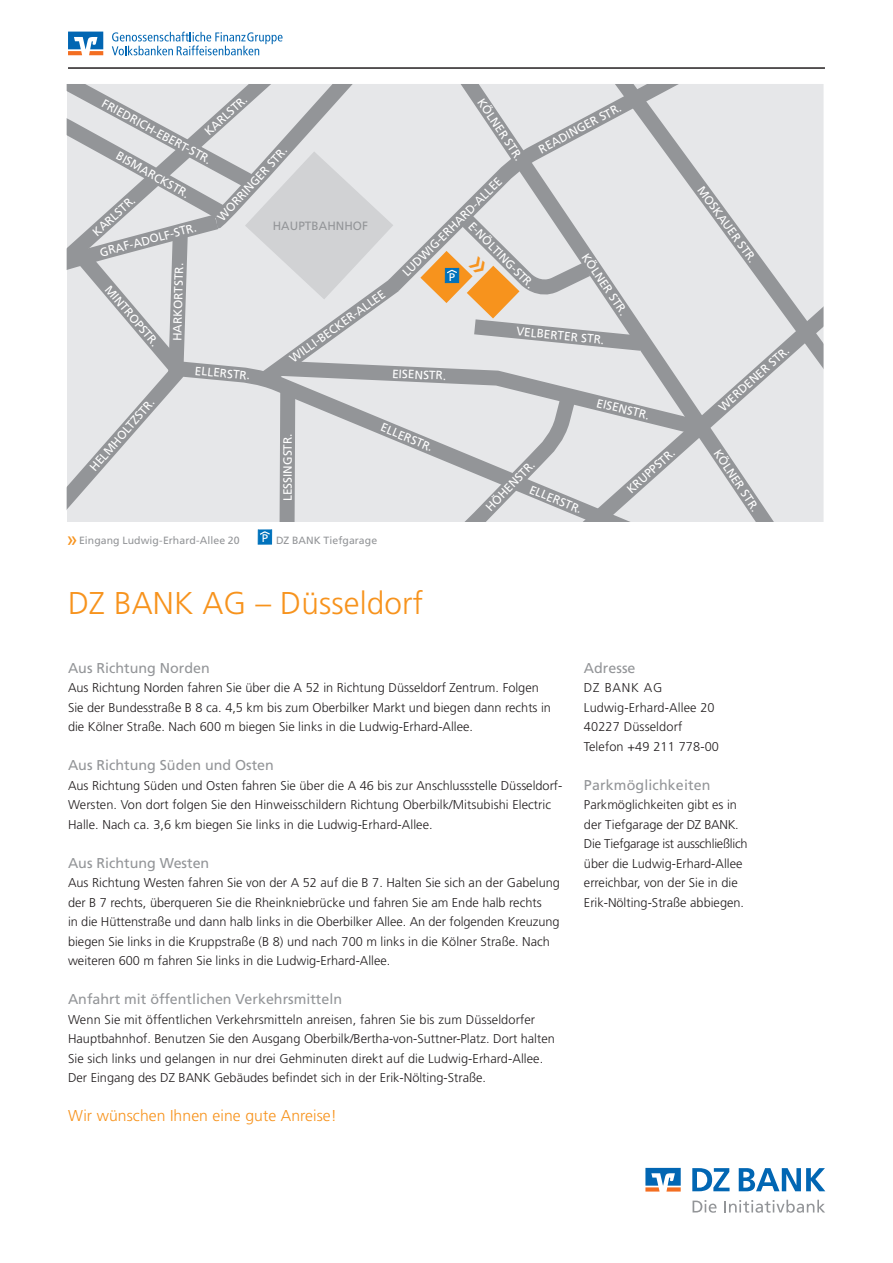
<style>
.page{position:relative;width:893px;height:1263px;background:#fff}
.page>*{position:absolute;margin:0;border:0;box-sizing:border-box;transform-origin:0 0}
.t1{font:300 31.5px "Frutiger LT";letter-spacing:.005em;color:#f7931d}
.t2{font:21px "Frutiger LT";color:#f7931d;scale:.93 1}
.t3{font:300 15.75px "Frutiger LT";letter-spacing:.005em;color:#f7931d}
.t4{font:14.25px "Frutiger LT";color:#939598}
.t5{font:300 12.75px/19.5px "Frutiger LT";color:#231f20}
.t6{font:12px "Frutiger LT";letter-spacing:.005em;color:#fff}
.t7{font:12px "Frutiger LT";letter-spacing:.005em;color:#939598}
.t8{font:11.1px "Frutiger LT";color:#fff}
.t9{font:10.5px "Frutiger LT";letter-spacing:.005em;color:#939598}
</style>
<div class="page">
<svg style="left:68px;top:31px;width:757px;height:491px;background:#dfe0e2"></svg>
<hr style="left:68px;top:68px;width:757px;height:1px;background:#231f20">
<svg style="left:693px;top:1200px;width:24px;height:13px"></svg>
<svg style="left:724px;top:1200px;width:101px;height:13px"></svg>
<svg style="left:692px;top:1168px;width:37px;height:23px"></svg>
<svg style="left:739px;top:1168px;width:86px;height:23px"></svg>
<svg style="left:645px;top:1168px;width:36px;height:23px"></svg>
<svg style="left:66px;top:32px;width:653px;height:513px;background:#d8d9da"></svg>
<p class="t6" style="left:202px;top:128px;width:54px;rotate:-42deg">KARLSTR.</p>
<p class="t6" style="left:486px;top:96px;width:73px;rotate:56deg">KÖLNER STR.</p>
<p class="t6" style="left:106px;top:96px;width:124px;rotate:28deg">FRIEDRICH-EBERT-STR.</p>
<p class="t6" style="left:536px;top:144px;width:93px;rotate:-28deg">READINGER STR.</p>
<p class="t6" style="left:215px;top:214px;width:98px;rotate:-47deg">WORRINGER STR.</p>
<p class="t6" style="left:120px;top:149px;width:83px;rotate:29deg">BISMARCKSTR.</p>
<p class="t6" style="left:98px;top:246px;width:101px;rotate:-15deg">GRAF-ADOLF-STR.</p>
<p class="t6" style="left:170px;top:341px;width:80px;rotate:-89deg">HARKORTSTR.</p>
<p class="t6" style="left:399px;top:269px;width:136px;rotate:-45deg">LUDWIG-ERHARD-ALLEE</p>
<p class="t6" style="left:706px;top:183px;width:93px;rotate:54deg">MOSKAUER STR.</p>
<p class="t6" style="left:90px;top:228px;width:54px;rotate:-42deg">KARLSTR.</p>
<p class="t6" style="left:475px;top:219px;width:89px;rotate:45deg">E-NÖLTING-STR.</p>
<p class="t7" style="left:273px;top:219px;width:97px">HAUPTBAHNHOF</p>
<p class="t6" style="left:590px;top:250px;width:73px;rotate:56deg">KÖLNER STR.</p>
<p class="t8" style="left:449px;top:270px;width:8px">P</p>
<p class="t6" style="left:113px;top:282px;width:77px;rotate:50deg">MINTROPSTR.</p>
<p class="t6" style="left:287px;top:354px;width:116px;rotate:-36deg">WILLI-BECKER-ALLEE</p>
<p class="t6" style="left:517px;top:324px;width:90px;rotate:6deg">VELBERTER STR.</p>
<p class="t6" style="left:716px;top:403px;width:91px;rotate:-42deg">WERDENER STR.</p>
<p class="t6" style="left:196px;top:363px;width:57px;rotate:5deg">ELLERSTR.</p>
<p class="t6" style="left:393px;top:366px;width:56px;rotate:3deg">EISENSTR.</p>
<p class="t6" style="left:599px;top:396px;width:56px;rotate:14deg">EISENSTR.</p>
<p class="t6" style="left:87px;top:465px;width:93px;rotate:-49deg">HELMHOLTZSTR.</p>
<p class="t6" style="left:384px;top:420px;width:57px;rotate:23deg">ELLERSTR.</p>
<p class="t6" style="left:281px;top:501px;width:69px;rotate:-90deg">LESSINGSTR.</p>
<p class="t6" style="left:624px;top:486px;width:61px;rotate:-42deg">KRUPPSTR.</p>
<p class="t6" style="left:722px;top:446px;width:73px;rotate:56deg">KÖLNER STR.</p>
<p class="t6" style="left:483px;top:504px;width:66px;rotate:-46deg">HÖHENSTR.</p>
<p class="t6" style="left:533px;top:482px;width:57px;rotate:22deg">ELLERSTR.</p>
<p class="t8" style="left:262px;top:532px;width:8px">P</p>
<h2 class="t2" style="left:78px;top:554px;width:13px;rotate:-180deg">«</h2>
<p class="t9" style="left:79px;top:534px;width:162px">Eingang Ludwig-Erhard-Allee 20</p>
<p class="t9" style="left:276px;top:534px;width:103px">DZ BANK Tiefgarage</p>
<h1 class="t1" style="left:68px;top:586px;width:357px">DZ BANK AG – Düsseldorf</h1>
<p class="t4" style="left:68px;top:660px;width:143px">Aus Richtung Norden</p>
<p class="t5" style="left:68px;top:678px;width:484px">Aus Richtung Norden fahren Sie über die A 52 in Richtung Düsseldorf Zentrum. Folgen<br>Sie der Bundesstraße B 8 ca. 4,5 km bis zum Oberbilker Markt und biegen dann rechts in die Kölner Straße. Nach 600 m biegen Sie links in die Ludwig-Erhard-Allee.</p>
<p class="t4" style="left:68px;top:757px;width:207px">Aus Richtung Süden und Osten</p>
<p class="t5" style="left:68px;top:776px;width:496px">Aus Richtung Süden und Osten fahren Sie über die A 46 bis zur Anschlussstelle Düsseldorf-<br>Wersten. Von dort folgen Sie den Hinweisschildern Richtung Oberbilk/Mitsubishi Electric<br>Halle. Nach ca. 3,6 km biegen Sie links in die Ludwig-Erhard-Allee.</p>
<p class="t4" style="left:68px;top:855px;width:143px">Aus Richtung Westen</p>
<p class="t5" style="left:68px;top:873px;width:493px">Aus Richtung Westen fahren Sie von der A 52 auf die B 7. Halten Sie sich an der Gabelung der B 7 rechts, überqueren Sie die Rheinkniebrücke und fahren Sie am Ende halb rechts<br>in die Hüttenstraße und dann halb links in die Oberbilker Allee. An der folgenden Kreuzung biegen Sie links in die Kruppstraße (B 8) und nach 700 m links in die Kölner Straße. Nach weiteren 600 m fahren Sie links in die Ludwig-Erhard-Allee.</p>
<p class="t4" style="left:68px;top:991px;width:276px">Anfahrt mit öffentlichen Verkehrsmitteln</p>
<p class="t5" style="left:68px;top:1010px;width:488px">Wenn Sie mit öffentlichen Verkehrsmitteln anreisen, fahren Sie bis zum Düsseldorfer Hauptbahnhof. Benutzen Sie den Ausgang Oberbilk/Bertha-von-Suttner-Platz. Dort halten Sie sich links und gelangen in nur drei Gehminuten direkt auf die Ludwig-Erhard-Allee.<br>Der Eingang des DZ BANK Gebäudes befindet sich in der Erik-Nölting-Straße.</p>
<p class="t3" style="left:68px;top:1107px;width:270px">Wir wünschen Ihnen eine gute Anreise!</p>
<p class="t4" style="left:584px;top:660px;width:53px">Adresse</p>
<p class="t5" style="left:584px;top:678px;width:137px">DZ BANK AG<br>Ludwig-Erhard-Allee 20<br>40227 Düsseldorf<br>Telefon +49 211 778-00</p>
<p class="t4" style="left:584px;top:777px;width:128px">Parkmöglichkeiten</p>
<p class="t5" style="left:584px;top:795px;width:165px">Parkmöglichkeiten gibt es in der Tiefgarage der DZ BANK.<br>Die Tiefgarage ist ausschließlich über die Ludwig-Erhard-Allee erreichbar, von der Sie in die<br>Erik-Nölting-Straße abbiegen.</p>
</div>
